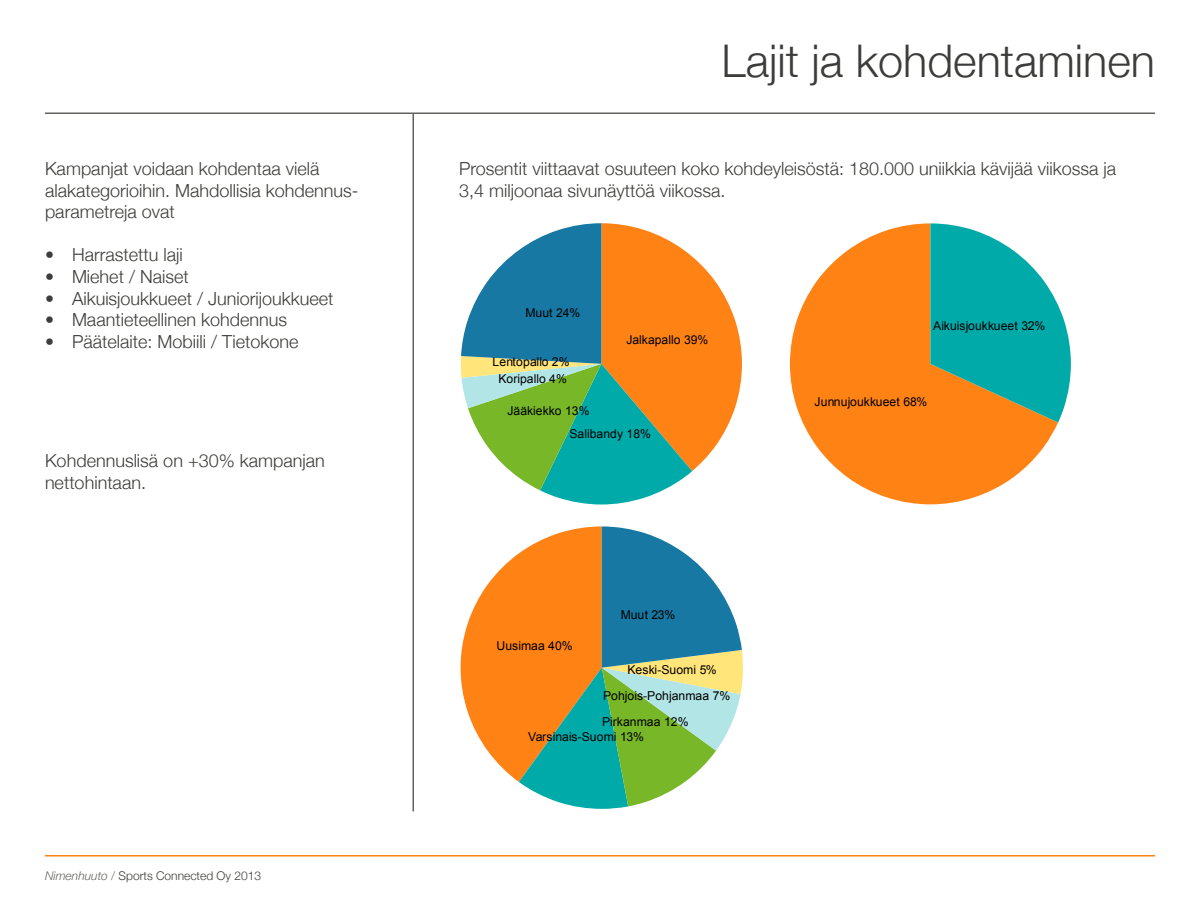
<style>
.page{position:relative;width:1200px;height:900px;background:#fff}
.page>*{position:absolute;margin:0;border:0;box-sizing:border-box;transform-origin:0 0}
.t1{font:300 45px "Helvetica Neue";color:#3c3c3a}
.t2{font:300 18px/21.6px "Helvetica Neue";color:#3c3c3a}
.t3{font:12.3px "Arial";color:#000}
.t4{font:12.15px "Arial";letter-spacing:.005em;color:#000}
.t5{font:300 12.15px "Helvetica Neue";color:#000}
.t6{font:300 12px "Helvetica Neue";color:#3c3c3a}
.s1{font-style:italic;color:#636360}
.s2{color:#636360}
</style>
<div class="page">
<hr style="left:45px;top:112px;width:1110px;height:2px;background:#636360">
<hr style="left:45px;top:855px;width:1110px;height:1px;background:#ff8214">
<hr style="left:412px;top:114px;width:2px;height:698px;background:#636360">
<svg style="left:460px;top:223px;width:282px;height:282px"></svg>
<svg style="left:790px;top:223px;width:268px;height:281px;fill:#ff8214"></svg>
<svg style="left:930px;top:223px;width:141px;height:199px"></svg>
<svg style="left:461px;top:526px;width:282px;height:283px"></svg>
<p class="t2" style="left:45px;top:157px;width:315px">Kampanjat voidaan kohdentaa vielä alakategorioihin. Mahdollisia kohdennus&shy;parametreja ovat</p>
<p class="t2" style="left:45px;top:243px;width:139px">• Harrastettu laji</p>
<p class="t2" style="left:45px;top:265px;width:145px">• Miehet / Naiset</p>
<p class="t2" style="left:45px;top:286px;width:290px">• Aikuisjoukkueet / Juniorijoukkueet</p>
<p class="t2" style="left:45px;top:308px;width:244px">• Maantieteellinen kohdennus</p>
<p class="t2" style="left:45px;top:329px;width:255px">• Päätelaite: Mobiili / Tietokone</p>
<p class="t5" style="left:93px;top:311px;width:68px">Koripallo 4%</p>
<p class="t5" style="left:54px;top:337px;width:82px">Jääkiekko 15%</p>
<p class="t2" style="left:45px;top:449px;width:281px">Kohdennuslisä on +30% kampanjan nettohintaan.</p>
<p class="t6" style="left:45px;top:866px;width:218px"><span class="s1">Nimenhuuto</span> <span class="s2">/</span> Sports Connected Oy 2013</p>
<h1 class="t1" style="left:722px;top:24px;width:435px">Lajit ja kohdentaminen</h1>
<p class="t2" style="left:459px;top:157px;width:659px">Prosentit viittaavat osuuteen koko kohdeyleisöstä: 180.000 uniikkia kävijää viikossa ja<br>3,4 miljoonaa sivunäyttöä viikossa.</p>
<p class="t4" style="left:526px;top:308px;width:56px">Muut 24%</p>
<p class="t4" style="left:493px;top:358px;width:79px">Lentopallo 2%</p>
<p class="t4" style="left:498px;top:374px;width:70px">Koripallo 4%</p>
<p class="t4" style="left:507px;top:406px;width:84px">Jääkiekko 13%</p>
<p class="t4" style="left:626px;top:335px;width:84px">Jalkapallo 39%</p>
<p class="t4" style="left:569px;top:429px;width:83px">Salibandy 18%</p>
<p class="t4" style="left:533px;top:640px;width:26px">28%</p>
<p class="t3" style="left:497px;top:641px;width:78px">Uusimaa 40%</p>
<p class="t3" style="left:621px;top:610px;width:56px">Muut 23%</p>
<p class="t3" style="left:627px;top:665px;width:91px">Keski-Suomi 5%</p>
<p class="t3" style="left:603px;top:691px;width:129px">Pohjois-Pohjanmaa 7%</p>
<p class="t3" style="left:602px;top:717px;width:88px">Pirkanmaa 12%</p>
<p class="t3" style="left:528px;top:732px;width:117px">Varsinais-Suomi 13%</p>
<p class="t4" style="left:592px;top:739px;width:42px">45 – 54</p>
<p class="t4" style="left:933px;top:321px;width:114px">Aikuisjoukkueet 32%</p>
<p class="t4" style="left:815px;top:397px;width:114px">Junnujoukkueet 68%</p>
</div>
